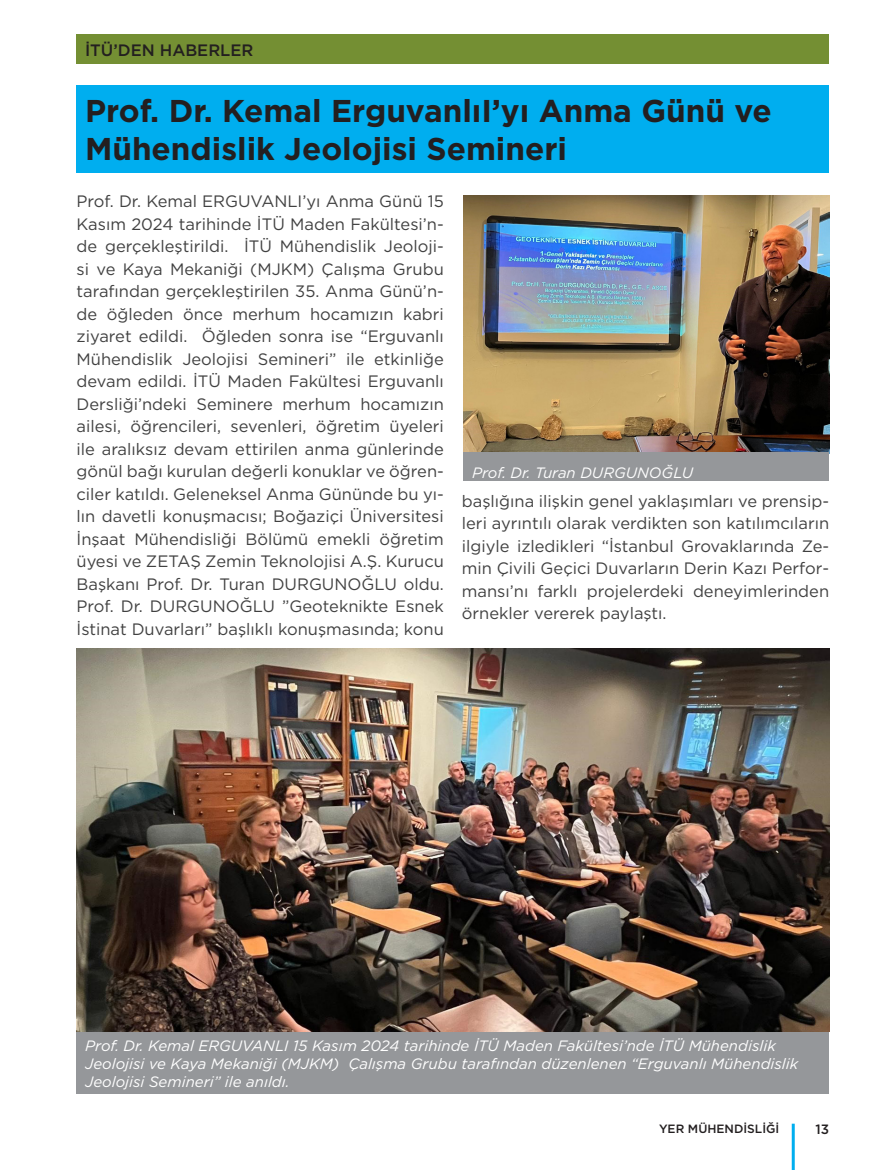
<style>
.page{position:relative;width:893px;height:1170px;background:#fff}
.page>*{position:absolute;margin:0;border:0;box-sizing:border-box;transform-origin:0 0}
.t1{font:700 31.5px/37.8px "Gotham";color:#231f20}
.t2{font:16.5px/22.5px "Gotham";color:#414141;text-align:justify}
.t3{font:500 16.5px "Gotham";color:#231f20}
.t4{font:italic 15px/18px "Gotham";color:#fff}
.t5{font:500 13.5px "Gotham";color:#231f20}
.t6{font:500 12px "Gotham";color:#231f20}
</style>
<div class="page">
<hr style="left:792px;top:1123px;width:3px;height:46px;background:#00aeef">
<div style="left:77px;top:1031px;width:752px;height:62px;background:#95979a"></div>
<div style="left:77px;top:85px;width:752px;height:87px;background:#00aeef"></div>
<div style="left:77px;top:34px;width:752px;height:30px;background:#748f33"></div>
<img style="left:77px;top:648px;width:752px;height:383px">
<img style="left:463px;top:196px;width:366px;height:256px">
<div style="left:463px;top:452px;width:366px;height:28px;background:#95979a"></div>
<p class="t3" style="left:85px;top:39px;width:170px">İTÜ’DEN HABERLER</p>
<p class="t1" style="left:85px;top:92px;width:688px">Prof. Dr. Kemal ErguvanlıI’yı Anma Günü ve<br>Mühendislik Jeolojisi Semineri</p>
<p class="t2" style="left:77px;top:190px;width:369px">Prof. Dr. Kemal ERGUVANLI’yı Anma Günü 15<br>Kasım 2024 tarihinde İTÜ Maden Fakültesi’n&shy;de gerçekleştirildi. İTÜ Mühendislik Jeoloji&shy;si ve Kaya Mekaniği (MJKM) Çalışma Grubu tarafından gerçekleştirilen 35. Anma Günü’n&shy;de öğleden önce merhum hocamızın kabri ziyaret edildi. Öğleden sonra ise “Erguvanlı Mühendislik Jeolojisi Semineri” ile etkinliğe devam edildi. İTÜ Maden Fakültesi Erguvanlı Dersliği’ndeki Seminere merhum hocamızın ailesi, öğrencileri, sevenleri, öğretim üyeleri ile aralıksız devam ettirilen anma günlerinde gönül bağı kurulan değerli konuklar ve öğren&shy;ciler katıldı. Geleneksel Anma Gününde bu yı&shy;lın davetli konuşmacısı; Boğaziçi Üniversitesi İnşaat Mühendisliği Bölümü emekli öğretim üyesi ve ZETAŞ Zemin Teknolojisi A.Ş. Kurucu Başkanı Prof. Dr. Turan DURGUNOĞLU oldu.<br>Prof. Dr. DURGUNOĞLU ”Geoteknikte Esnek İstinat Duvarları” başlıklı konuşmasında; konu</p>
<p class="t4" style="left:472px;top:463px;width:223px">Prof. Dr. Turan DURGUNOĞLU</p>
<p class="t2" style="left:462px;top:489px;width:369px">başlığına ilişkin genel yaklaşımları ve prensip&shy;leri ayrıntılı olarak verdikten son katılımcıların ilgiyle izledikleri “İstanbul Grovaklarında Ze&shy;min Çivili Geçici Duvarların Derin Kazı Perfor&shy;mansı’nı farklı projelerdeki deneyimlerinden örnekler vererek paylaştı.</p>
<p class="t4" style="left:85px;top:1035px;width:715px">Prof. Dr. Kemal ERGUVANLI 15 Kasım 2024 tarihinde İTÜ Maden Fakültesi’nde İTÜ Mühendislik<br>Jeolojisi ve Kaya Mekaniği (MJKM) Çalışma Grubu tarafından düzenlenen “Erguvanlı Mühendislik<br>Jeolojisi Semineri” ile anıldı.</p>
<p class="t6" style="left:659px;top:1121px;width:122px">YER MÜHENDİSLİĞİ</p>
<p class="t5" style="left:815px;top:1120px;width:15px">13</p>
</div>
